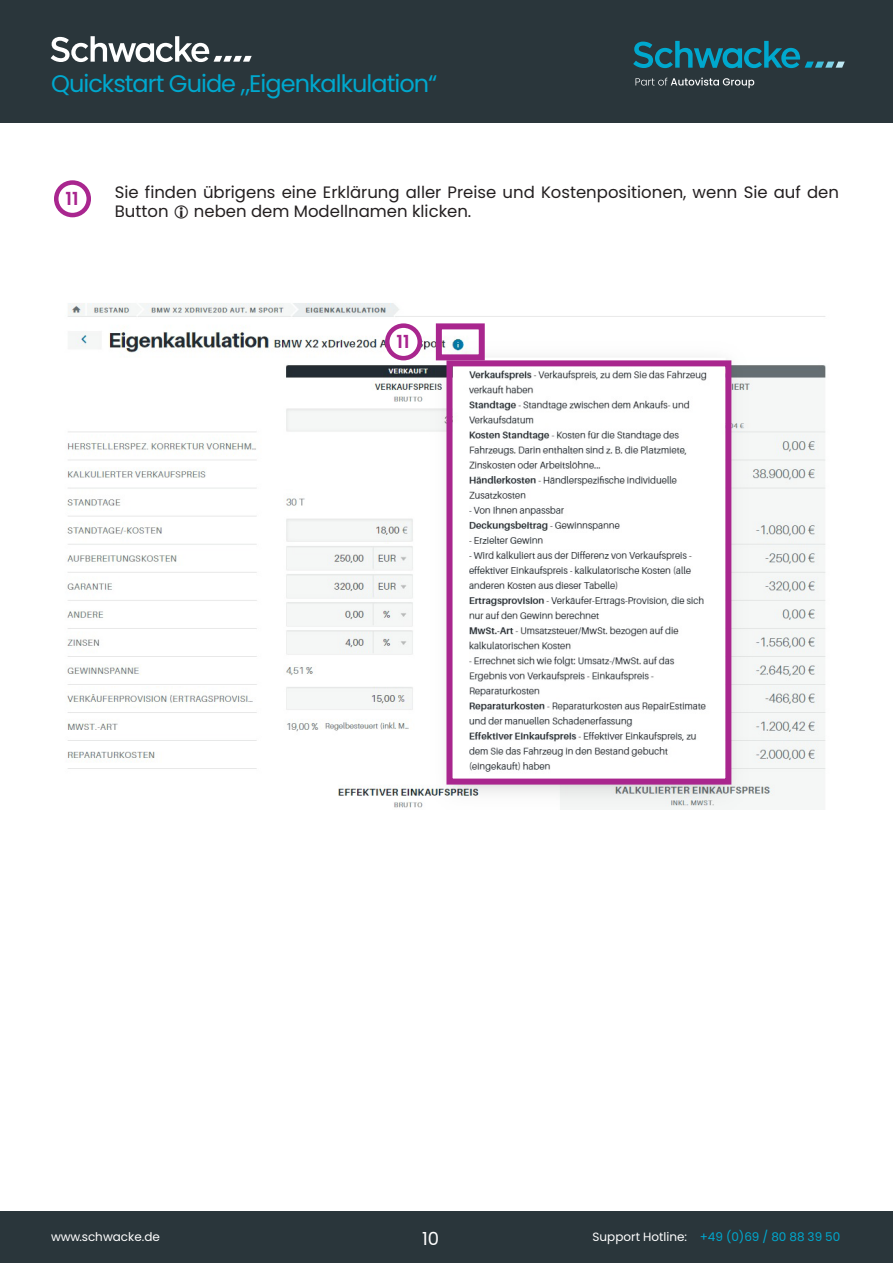
<style>
.page{position:relative;width:893px;height:1263px;background:#fff}
.page>*{position:absolute;margin:0;border:0;box-sizing:border-box;transform-origin:0 0}
.t1{font:24px "Poppins";letter-spacing:-.04em;color:#00a8ce}
.t2{font:600 18px "Poppins";color:#a9268f}
.t3{font:18px "Poppins";color:#fff}
.t4{font:16.5px/19.8px "Poppins";color:#231f20}
.t5{font:12px "Poppins";color:#00a8ce}
.t6{font:12px "Poppins";color:#fff}
.s1{color:#fff}
</style>
<div class="page">
<div style="left:0;top:0;width:893px;height:122px;background:#2a363b"></div>
<svg style="left:633px;top:41px;width:212px;height:27px"></svg>
<svg style="left:635px;top:78px;width:119px;height:10px"></svg>
<div style="left:0;top:1211px;width:893px;height:52px;background:#2a363b"></div>
<svg style="left:51px;top:36px;width:201px;height:26px"></svg>
<img style="left:66px;top:303px;width:760px;height:506px">
<div style="left:446px;top:360px;width:285px;height:424px;border:6px solid #a9268e"></div>
<div style="left:54px;top:180px;width:37px;height:37px;border:4px solid #a9268f;border-radius:50%"></div>
<svg style="left:387px;top:326px;width:33px;height:32px"></svg>
<div style="left:385px;top:323px;width:37px;height:37px;border:4px solid #a9268e;border-radius:50%"></div>
<div style="left:436px;top:323px;width:49px;height:37px;border:6px solid #a9268e"></div>
<h1 class="t1" style="left:51px;top:70px;width:388px">Quickstart Guide „Eigenkalkulation“</h1>
<p class="t2" style="left:65px;top:188px;width:15px">11</p>
<p class="t4" style="left:115px;top:182px;width:726px">Sie finden übrigens eine Erklärung aller Preise und Kostenpositionen, wenn Sie auf den<br>Button</p>
<p class="t4" style="left:194px;top:202px;width:279px">neben dem Modellnamen klicken.</p>
<p class="t2" style="left:396px;top:332px;width:15px">11</p>
<p class="t6" style="left:51px;top:1229px;width:110px">www.schwacke.de</p>
<p class="t5" style="left:593px;top:1229px;width:249px"><span class="s1">Support Hotline:</span> +49 (0)69 / 80 88 39 50</p>
<p class="t3" style="left:422px;top:1228px;width:19px">10</p>
</div>
